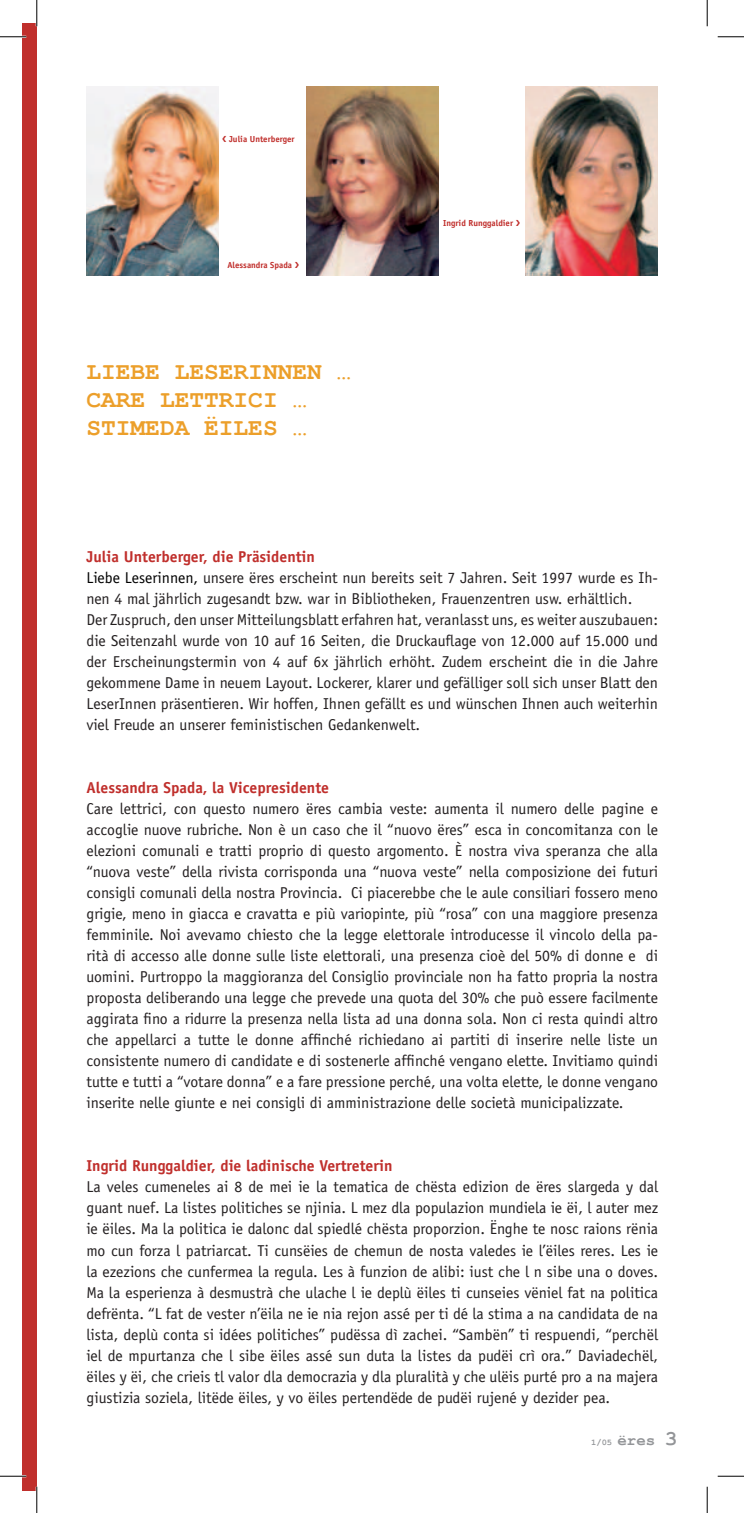
<style>
.page{position:relative;width:744px;height:1513px;background:#fff}
.page>*{position:absolute;margin:0;border:0;box-sizing:border-box;transform-origin:0 0}
.t1{font:700 24.5px/28px "Courier New";color:#ec9f2a}
.t2{font:15.75px/21px "Officina Sans";color:#231f20;text-align:justify}
.t3{font:700 15.75px "Officina Sans";color:#c02f2c}
.t4{font:700 8.75px "Officina Sans";color:#c02f2c}
.t5{font:700 8.75px "Courier New";color:#939598}
.s1{font-weight:700;color:#c02f2c}
.s2{color:#000}
.s3{font-size:15.75px}
.s4{font-size:21px}
</style>
<div class="page">
<div style="left:22px;top:24px;width:15px;height:1466px;background:#c02f2c"></div>
<img style="left:86px;top:86px;width:132px;height:190px">
<img style="left:306px;top:86px;width:132px;height:190px">
<img style="left:525px;top:87px;width:132px;height:189px">
<hr style="left:0;top:36px;width:26px;height:2px;background:#fff">
<hr style="left:0;top:1474px;width:26px;height:2px;background:#fff">
<svg style="left:0;top:36px;width:26px;height:1px"></svg>
<svg style="left:717px;top:36px;width:26px;height:1px"></svg>
<svg style="left:0;top:1475px;width:26px;height:1px"></svg>
<svg style="left:717px;top:1475px;width:26px;height:1px"></svg>
<svg style="left:36px;top:0;width:1px;height:26px"></svg>
<svg style="left:36px;top:1486px;width:1px;height:26px"></svg>
<svg style="left:706px;top:0;width:1px;height:26px"></svg>
<svg style="left:706px;top:1486px;width:1px;height:26px"></svg>
<p class="t4" style="left:222px;top:135px;width:74px">❮ Julia Unterberger</p>
<p class="t4" style="left:227px;top:261px;width:73px">Alessandra Spada ❯</p>
<h1 class="t1" style="left:86px;top:358px;width:266px">LIEBE LESERINNEN …<br>CARE LETTRICI …<br>STIMEDA ËILES …</h1>
<p class="t4" style="left:443px;top:219px;width:78px">Ingrid Runggaldier ❯</p>
<p class="t2" style="left:86px;top:547px;width:573px;text-align:left"><span class="s1">Julia Unterberger, die Präsidentin<br></span><span class="s2">Liebe Leserinnen,</span> unsere ëres erscheint nun bereits seit 7 Jahren. Seit 1997 wurde es Ih&shy;nen 4 mal jährlich zugesandt bzw. war in Bibliotheken, Frauenzentren usw. erhältlich.<br>Der Zuspruch, den unser Mitteilungsblatt erfahren hat, veranlasst uns, es weiter auszubauen: die Seitenzahl wurde von 10 auf 16 Seiten, die Druckauflage von 12.000 auf 15.000 und der Erscheinungstermin von 4 auf 6x jährlich erhöht. Zudem erscheint die in die Jahre gekommene Dame in neuem Layout. Lockerer, klarer und gefälliger soll sich unser Blatt den LeserInnen präsentieren. Wir hoffen, Ihnen gefällt es und wünschen Ihnen auch weiterhin viel Freude an unserer feministischen Gedankenwelt.</p>
<p class="t3" style="left:86px;top:781px;width:244px">Alessandra Spada, la Vicepresidente</p>
<p class="t2" style="left:86px;top:799px;width:573px">Care lettrici, con questo numero ëres cambia veste: aumenta il numero delle pagine e accoglie nuove rubriche. Non è un caso che il “nuovo ëres” esca in concomitanza con le elezioni comunali e tratti proprio di questo argomento. È nostra viva speranza che alla “nuova veste” della rivista corrisponda una “nuova veste” nella composizione dei futuri consigli comunali della nostra Provincia. Ci piacerebbe che le aule consiliari fossero meno grigie, meno in giacca e cravatta e più variopinte, più “rosa” con una maggiore presenza femminile. Noi avevamo chiesto che la legge elettorale introducesse il vincolo della pa&shy;rità di accesso alle donne sulle liste elettorali, una presenza cioè del 50% di donne e di uomini. Purtroppo la maggioranza del Consiglio provinciale non ha fatto propria la nostra proposta deliberando una legge che prevede una quota del 30% che può essere facilmente aggirata fino a ridurre la presenza nella lista ad una donna sola. Non ci resta quindi altro che appellarci a tutte le donne affinché richiedano ai partiti di inserire nelle liste un consistente numero di candidate e di sostenerle affinché vengano elette. Invitiamo quindi tutte e tutti a “votare donna” e a fare pressione perché, una volta elette, le donne vengano inserite nelle giunte e nei consigli di amministrazione delle società municipalizzate.</p>
<p class="t3" style="left:86px;top:1159px;width:307px">Ingrid Runggaldier, die ladinische Vertreterin</p>
<p class="t2" style="left:86px;top:1177px;width:573px">La veles cumeneles ai 8 de mei ie la tematica de chësta edizion de ëres slargeda y dal guant nuef. La listes politiches se njinia. L mez dla populazion mundiela ie ëi, l auter mez ie ëiles. Ma la politica ie dalonc dal spiedlé chësta proporzion. Ënghe te nosc raions rënia mo cun forza l patriarcat. Ti cunsëies de chemun de nosta valedes ie l’ëiles reres. Les ie la ezezions che cunfermea la regula. Les à funzion de alibi: iust che l n sibe una o doves.<br>Ma la esperienza à desmustrà che ulache l ie deplù ëiles ti cunseies vëniel fat na politica defrënta. “L fat de vester n’ëila ne ie nia rejon assé per ti dé la stima a na candidata de na lista, deplù conta si idées politiches” pudëssa dì zachei. “Sambën” ti respuendi, “perchël iel de mpurtanza che l sibe ëiles assé sun duta la listes da pudëi crì ora.” Daviadechël, ëiles y ëi, che crieis tl valor dla democrazia y dla pluralità y che ulëis purté pro a na majera giustizia soziela, litëde ëiles, y vo ëiles pertendëde de pudëi rujené y dezider pea.</p>
<p class="t5" style="left:591px;top:1436px;width:88px">1/05 <span class="s3">ëres</span> <span class="s4">3</span></p>
</div>
